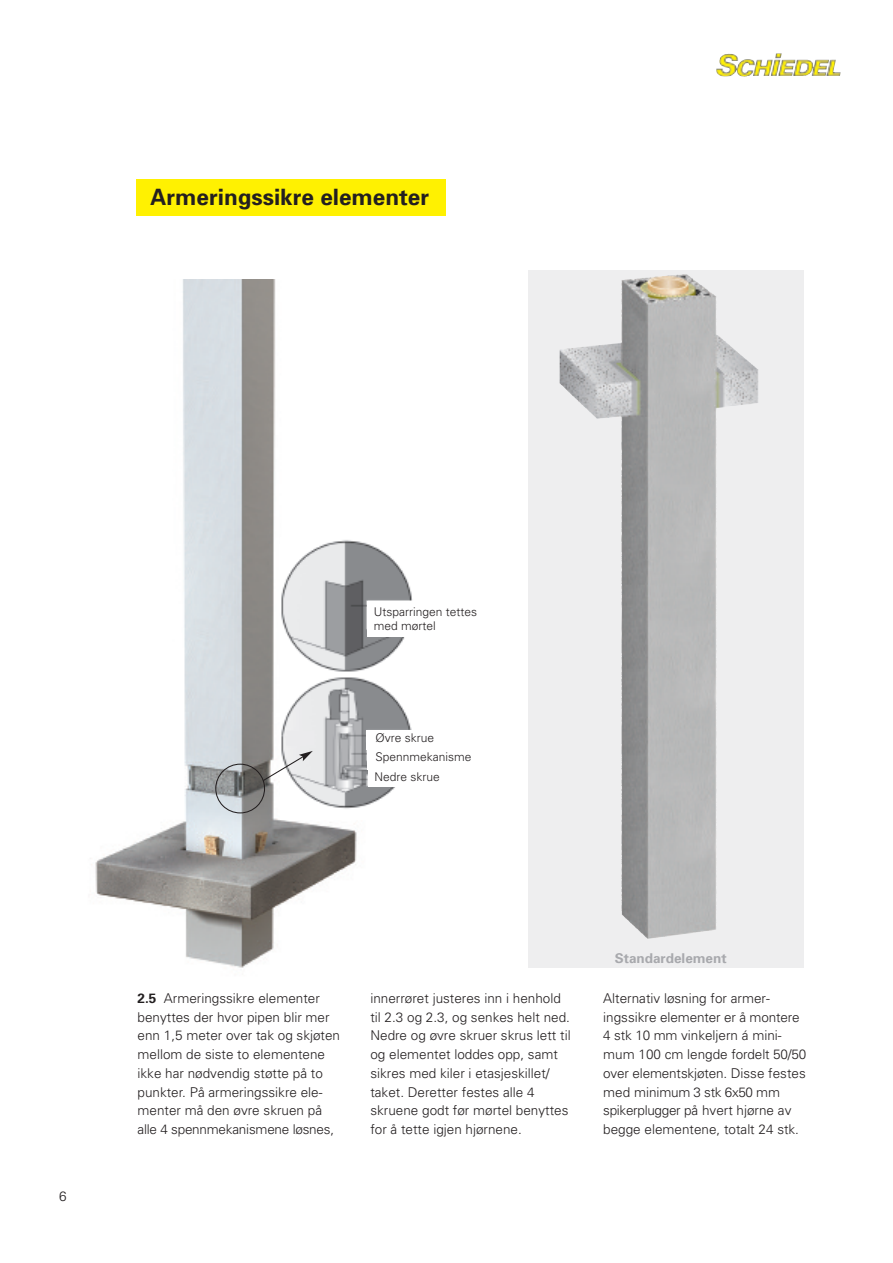
<style>
.page{position:relative;width:893px;height:1263px;background:#fff}
.page>*{position:absolute;margin:0;border:0;box-sizing:border-box;transform-origin:0 0}
.t1{font:700 22.5px "Univers";color:#231f20}
.t2{font:300 13.5px/18.8px "Univers";color:#231f20}
.t3{font:700 13.5px "Univers";color:#a8a9ad}
.t4{font:300 12px/19.5px "Univers";color:#231f20}
.s1{font-weight:700}
</style>
<div class="page">
<svg style="left:528px;top:270px;width:276px;height:698px;background:#d7d8d8"></svg>
<img style="left:689px;top:275px;width:69px;height:145px">
<img style="left:748px;top:53px;width:93px;height:23px">
<div style="left:136px;top:179px;width:309px;height:37px;background:#fff101"></div>
<img style="left:95px;top:280px;width:262px;height:688px">
<div style="left:281px;top:538px;width:167px;height:281px;background:#fff"></div>
<img style="left:281px;top:540px;width:132px;height:269px">
<div style="left:367px;top:750px;width:113px;height:20px;background:#fff"></div>
<div style="left:368px;top:769px;width:78px;height:17px;background:#fff"></div>
<div style="left:367px;top:730px;width:76px;height:19px;background:#fff"></div>
<div style="left:367px;top:601px;width:128px;height:36px;background:#fff"></div>
<svg style="left:215px;top:751px;width:98px;height:62px"></svg>
<h1 class="t1" style="left:150px;top:189px;width:280px">Armeringssikre elementer</h1>
<p class="t2" style="left:59px;top:1188px;width:9px">6</p>
<p class="t4" style="left:374px;top:606px;width:105px;line-height:14.2px">Utsparringen tettes med mørtel</p>
<p class="t4" style="left:376px;top:729px;width:60px">Øvre skrue</p>
<p class="t4" style="left:374px;top:748px;width:99px">Spennmekanisme<br>Nedre skrue</p>
<p class="t3" style="left:615px;top:953px;width:113px">Standardelement</p>
<p class="t2" style="left:138px;top:990px;width:204px"><span class="s1">2.5</span> Armeringssikre elementer benyttes der hvor pipen blir mer enn 1,5 meter over tak og skjøten mellom de siste to elementene ikke har nødvendig støtte på to punkter. På armeringssikre ele&shy;menter må den øvre skruen på alle 4 spennmekanismene løsnes,</p>
<p class="t2" style="left:370px;top:990px;width:202px">innerrøret justeres inn i henhold til 2.3 og 2.3, og senkes helt ned.<br>Nedre og øvre skruer skrus lett til og elementet loddes opp, samt sikres med kiler i etasjeskillet/ taket. Deretter festes alle 4 skruene godt før mørtel benyttes for å tette igjen hjørnene.</p>
<p class="t2" style="left:603px;top:990px;width:205px">Alternativ løsning for armer&shy;ingssikre elementer er å montere<br>4 stk 10 mm vinkeljern á mini&shy;mum 100 cm lengde fordelt 50/50 over elementskjøten. Disse festes med minimum 3 stk 6x50 mm spikerplugger på hvert hjørne av begge elementene, totalt 24 stk.</p>
</div>
